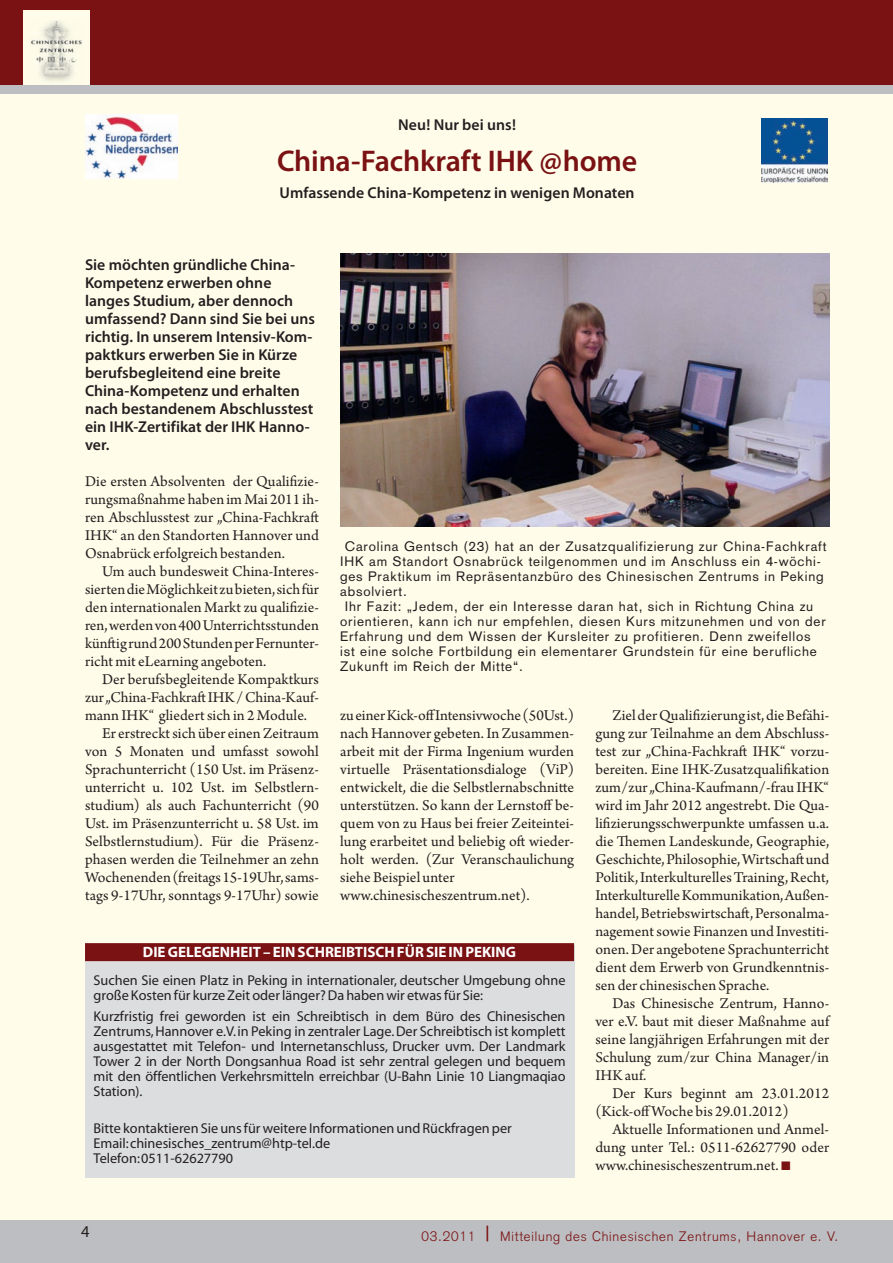
<style>
.page{position:relative;width:893px;height:1263px;background:#fffdea}
.page>*{position:absolute;margin:0;border:0;box-sizing:border-box;transform-origin:0 0}
.t1{font:600 30px "Myriad Pro";letter-spacing:-.005em;color:#7a1113}
.t2{font:16.5px "Myriad Pro";color:#231f20}
.t3{font:15.75px/18px "Arno Pro";letter-spacing:.005em;color:#231f20;text-align:justify}
.t4{font:600 15.75px/18px "Myriad Pro";color:#231f20}
.t5{font:700 15px "Myriad";color:#fff}
.t6{font:14.25px/15px "Myriad";color:#231f20}
.t7{font:13.5px "Akzidenz Grotesk";letter-spacing:.06em;color:#231f20}
.t8{font:300 13.5px "Akzidenz Grotesk";letter-spacing:.06em;color:#7a1113}
.s1{font-weight:400;font-size:21px}
</style>
<div class="page">
<div style="left:0;top:1220px;width:893px;height:43px;background:#bdbec1"></div>
<div style="left:0;top:0;width:893px;height:85px;background:#7a1113"></div>
<div style="left:23px;top:11px;width:67px;height:76px;background:#fffdea"></div>
<img style="left:31px;top:20px;width:51px;height:61px">
<div style="left:0;top:85px;width:893px;height:9px;background:#bdbec1"></div>
<img style="left:85px;top:115px;width:92px;height:64px">
<img style="left:761px;top:119px;width:67px;height:63px">
<img style="left:340px;top:253px;width:489px;height:273px">
<div style="left:85px;top:946px;width:489px;height:232px;background:#dcdddf"></div>
<div style="left:85px;top:943px;width:489px;height:18px;background:#7a1113"></div>
<p class="t4" style="left:398px;top:117px;width:119px">Neu! Nur bei uns!</p>
<h1 class="t1" style="left:277px;top:150px;width:362px">China-Fachkraft IHK @home</h1>
<p class="t4" style="left:280px;top:185px;width:356px">Umfassende China-Kompetenz in wenigen Monaten</p>
<p class="t4" style="left:85px;top:257px;width:231px">Sie möchten gründliche China-<br>Kompetenz erwerben ohne langes Studium, aber dennoch umfassend? Dann sind Sie bei uns richtig. In unserem Intensiv-Kom&shy;paktkurs erwerben Sie in Kürze berufsbegleitend eine breite<br>China-Kompetenz und erhalten nach bestandenem Abschlusstest ein IHK-Zertifikat der IHK Hanno&shy;ver.</p>
<p class="t3" style="left:85px;top:474px;width:235px">Die ersten Absolventen der Qualifizie&shy;rungsmaßnahme haben im Mai 2011 ih&shy;ren Abschlusstest zur „China-Fachkraft IHK“ an den Standorten Hannover und Osnabrück erfolgreich bestanden.</p>
<p class="t3" style="left:85px;top:564px;width:236px;text-indent:17px">Um auch bundesweit China-Interes&shy;sierten die Möglichkeit zu bieten, sich für den internationalen Markt zu qualifizie&shy;ren, werden von 400 Unterrichtsstunden künftig rund 200 Stunden per Fernunter&shy;richt mit eLearning angeboten.</p>
<p class="t3" style="left:102px;top:672px;width:218px">Der berufsbegleitende Kompaktkurs</p>
<p class="t3" style="left:85px;top:690px;width:235px">zur „China-Fachkraft IHK / China-Kauf-</p>
<p class="t3" style="left:85px;top:708px;width:223px">mann IHK“ gliedert sich in 2 Module.</p>
<p class="t3" style="left:102px;top:726px;width:218px">Er erstreckt sich über einen Zeitraum</p>
<p class="t3" style="left:85px;top:744px;width:235px">von 5 Monaten und umfasst sowohl</p>
<p class="t3" style="left:85px;top:762px;width:235px">Sprachunterricht (150 Ust. im Präsenz-</p>
<p class="t3" style="left:85px;top:780px;width:235px">unterricht u. 102 Ust. im Selbstlern-</p>
<p class="t3" style="left:85px;top:798px;width:235px">studium) als auch Fachunterricht (90</p>
<p class="t3" style="left:85px;top:816px;width:235px">Ust. im Präsenzunterricht u. 58 Ust. im</p>
<p class="t3" style="left:85px;top:834px;width:235px">Selbstlernstudium). Für die Präsenz-</p>
<p class="t3" style="left:85px;top:852px;width:235px">phasen werden die Teilnehmer an zehn</p>
<p class="t3" style="left:85px;top:870px;width:235px">Wochenenden (freitags 15-19Uhr, sams-</p>
<p class="t3" style="left:85px;top:888px;width:235px">tags 9-17Uhr, sonntags 9-17Uhr) sowie</p>
<p class="t7" style="left:345px;top:542px;width:483px">Carolina Gentsch (23) hat an der Zusatzqualifizierung zur China-Fachkraft</p>
<p class="t7" style="left:340px;top:557px;width:482px">IHK am Standort Osnabrück teilgenommen und im Anschluss ein 4-wöchi-</p>
<p class="t7" style="left:340px;top:572px;width:485px">ges Praktikum im Repräsentanzbüro des Chinesischen Zentrums in Peking</p>
<p class="t7" style="left:340px;top:587px;width:68px">absolviert.</p>
<p class="t7" style="left:345px;top:602px;width:470px">Ihr Fazit: „Jedem, der ein Interesse daran hat, sich in Richtung China zu</p>
<p class="t7" style="left:340px;top:617px;width:487px">orientieren, kann ich nur empfehlen, diesen Kurs mitzunehmen und von der</p>
<p class="t7" style="left:340px;top:632px;width:472px">Erfahrung und dem Wissen der Kursleiter zu profitieren. Denn zweifellos</p>
<p class="t7" style="left:340px;top:647px;width:478px">ist eine solche Fortbildung ein elementarer Grundstein für eine berufliche</p>
<p class="t7" style="left:340px;top:662px;width:184px">Zukunft im Reich der Mitte“.</p>
<p class="t3" style="left:340px;top:708px;width:235px;text-align:left">zu einer Kick-offIntensivwoche (50Ust.) nach Hannover gebeten. In Zusammen&shy;arbeit mit der Firma Ingenium wurden virtuelle Präsentationsdialoge (ViP) entwickelt, die die Selbstlernabschnitte unterstützen. So kann der Lernstoff be&shy;quem von zu Haus bei freier Zeiteintei&shy;lung erarbeitet und beliebig oft wieder&shy;holt werden. (Zur Veranschaulichung siehe Beispiel unter www.chinesischeszentrum.net).</p>
<p class="t3" style="left:595px;top:708px;width:235px;text-indent:17px">Ziel der Qualifizierung ist, die Befähi&shy;gung zur Teilnahme an dem Abschluss&shy;test zur „China-Fachkraft IHK“ vorzu&shy;bereiten. Eine IHK-Zusatzqualifikation zum/zur „China-Kaufmann/-frau IHK“ wird im Jahr 2012 angestrebt. Die Qua&shy;lifizierungsschwerpunkte umfassen u.a. die Themen Landeskunde, Geographie, Geschichte, Philosophie, Wirtschaft und Politik, Interkulturelles Training, Recht, Interkulturelle Kommunikation, Außen&shy;handel, Betriebswirtschaft, Personalma&shy;nagement sowie Finanzen und Investiti&shy;onen. Der angebotene Sprachunterricht dient dem Erwerb von Grundkenntnis&shy;sen der chinesischen Sprache.</p>
<p class="t3" style="left:595px;top:996px;width:235px;text-indent:17px">Das Chinesische Zentrum, Hanno&shy;ver e.V. baut mit dieser Maßnahme auf seine langjährigen Erfahrungen mit der Schulung zum/zur China Manager/in IHK auf.</p>
<p class="t3" style="left:595px;top:1086px;width:235px;text-indent:17px">Der Kurs beginnt am 23.01.2012 (Kick-offWoche bis 29.01.2012)</p>
<p class="t3" style="left:595px;top:1122px;width:235px;text-indent:17px">Aktuelle Informationen und Anmel&shy;dung unter Tel.: 0511-62627790 oder www.chinesischeszentrum.net.</p>
<p class="t5" style="left:143px;top:946px;width:375px">DIE GELEGENHEIT – EIN SCHREIBTISCH FÜR SIE IN PEKING</p>
<p class="t6" style="left:94px;top:974px;width:474px">Suchen Sie einen Platz in Peking in internationaler, deutscher Umgebung ohne große Kosten für kurze Zeit oder länger? Da haben wir etwas für Sie:</p>
<p class="t6" style="left:94px;top:1010px;width:474px;text-align:justify">Kurzfristig frei geworden ist ein Schreibtisch in dem Büro des Chinesischen Zentrums, Hannover e.V. in Peking in zentraler Lage. Der Schreibtisch ist komplett ausgestattet mit Telefon- und Internetanschluss, Drucker uvm. Der Landmark Tower 2 in der North Dongsanhua Road ist sehr zentral gelegen und bequem mit den öffentlichen Verkehrsmitteln erreichbar (U-Bahn Linie 10 Liangmaqiao Station).</p>
<p class="t6" style="left:94px;top:1121px;width:420px">Bitte kontaktieren Sie uns für weitere Informationen und Rückfragen per<br>Email: chinesisches_zentrum@htp-tel.de<br>Telefon: 0511-62627790</p>
<p class="t2" style="left:81px;top:1225px;width:10px">4</p>
<p class="t8" style="left:422px;top:1231px;width:418px">03.2011 <span class="s1">|</span> Mitteilung des Chinesischen Zentrums, Hannover e. V.</p>
</div>
